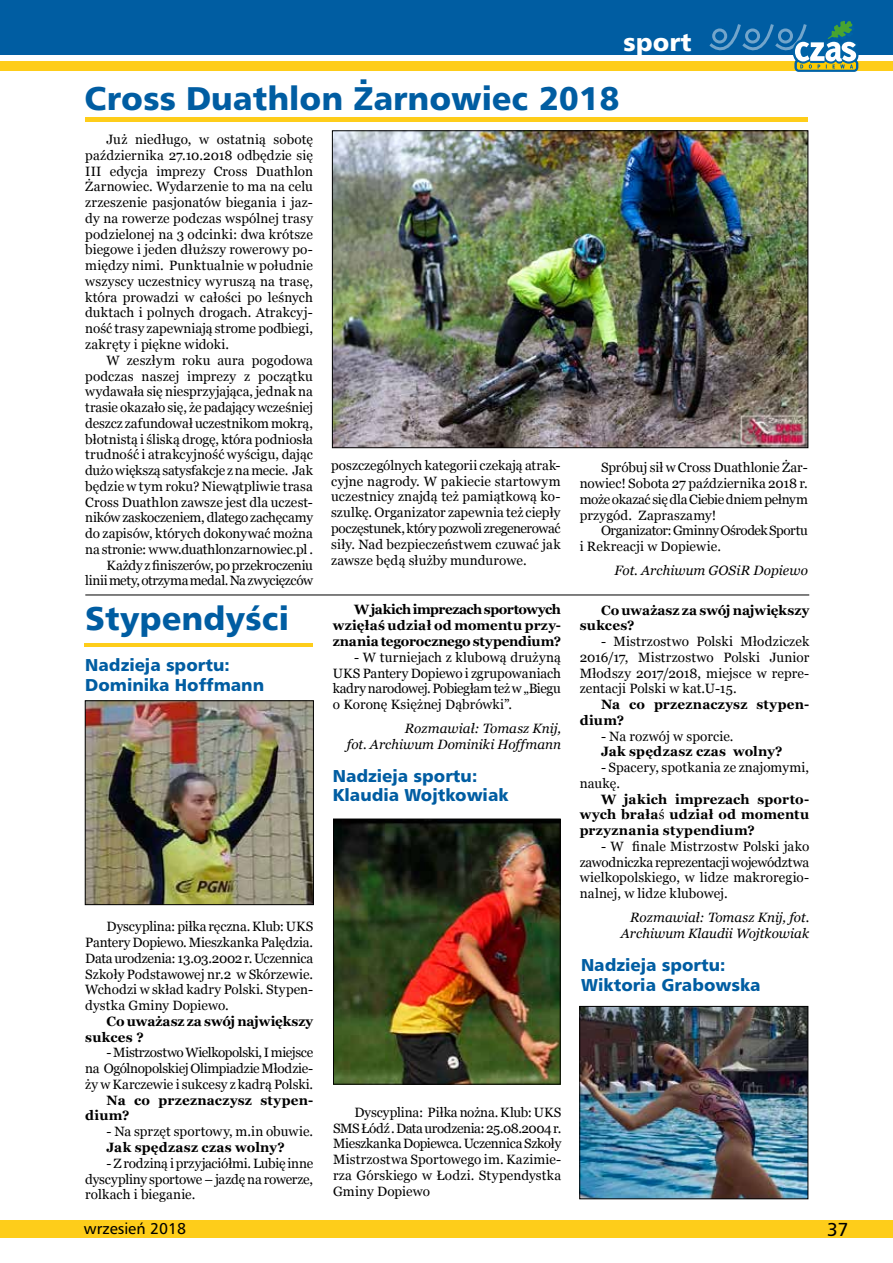
<style>
.page{position:relative;width:893px;height:1263px;background:#fff}
.page>*{position:absolute;margin:0;border:0;box-sizing:border-box;transform-origin:0 0}
.t1{font:31.5px "Humnst 777 Blk PL";color:#005da2}
.t2{font:24px "Humnst 777 Blk PL";color:#fff}
.t3{font:18px "Humnst 777 PL";color:#000}
.t4{font:16.5px/19.8px "Humnst 777 Blk PL";color:#005da2}
.t5{font:15px "Humnst 777 PL";color:#000}
.t6{font:13.5px/15.8px "Georgia";letter-spacing:-.005em;color:#000;text-align:justify}
.t7{font:700 13.5px/15.8px "Georgia";letter-spacing:.01em;color:#000}
.t8{font:italic 13.5px/15.8px "Georgia";color:#000;text-align:right}
.t9{font:13.5px/15.8px "Georgia";letter-spacing:-.025em;color:#000}
.s1{font-weight:400}
</style>
<div class="page">
<div style="left:0;top:0;width:893px;height:55px;background:#005da2"></div>
<hr style="left:85px;top:595px;width:724px;height:1px;background:#000">
<hr style="left:85px;top:117px;width:723px;height:4px;background:#fecd1a">
<img style="left:334px;top:132px;width:472px;height:314px">
<div style="left:332px;top:130px;width:476px;height:318px;border:1px solid #000"></div>
<hr style="left:85px;top:643px;width:228px;height:3px;background:#fecd1a">
<img style="left:87px;top:702px;width:225px;height:201px">
<div style="left:85px;top:700px;width:229px;height:205px;border:1px solid #000"></div>
<img style="left:335px;top:821px;width:224px;height:261px">
<div style="left:333px;top:819px;width:228px;height:265px;border:1px solid #000"></div>
<img style="left:581px;top:1008px;width:225px;height:189px">
<div style="left:579px;top:1006px;width:229px;height:193px;border:1px solid #000"></div>
<div style="left:0;top:1220px;width:893px;height:17px;background:#fecd1a"></div>
<div style="left:0;top:61px;width:893px;height:9px;background:#fecd1a"></div>
<svg style="left:709px;top:21px;width:150px;height:51px"></svg>
<h2 class="t2" style="left:623px;top:26px;width:70px">sport</h2>
<h1 class="t1" style="left:85px;top:78px;width:537px">Cross Duathlon Żarnowiec 2018</h1>
<p class="t6" style="left:85px;top:132px;width:229px;text-indent:21px">Już niedługo, w ostatnią sobotę października 27.10.2018 odbędzie się III edycja imprezy Cross Duathlon Żarnowiec. Wydarzenie to ma na celu zrzeszenie pasjonatów biegania i jaz&shy;dy na rowerze podczas wspólnej trasy podzielonej na 3 odcinki: dwa krótsze biegowe i jeden dłuższy rowerowy po&shy;między nimi. Punktualnie w południe wszyscy uczestnicy wyruszą na trasę, która prowadzi w całości po leśnych duktach i polnych drogach. Atrakcyj&shy;ność trasy zapewniają strome podbiegi, zakręty i piękne widoki.</p>
<p class="t6" style="left:85px;top:352px;width:229px;text-align:right">W zeszłym roku aura pogodowa podczas naszej imprezy z początku wydawała się niesprzyjająca, jednak na trasie okazało się, że padający wcześniej deszcz zafundował uczestnikom mokrą, błotnistą i śliską drogę, która podniosła trudność i atrakcyjność wyścigu, dając dużo większą satysfakcje z na mecie. Jak będzie w tym roku? Niewątpliwie trasa Cross Duathlon zawsze jest dla uczest&shy;ników zaskoczeniem, dlatego zachęcamy do zapisów, których dokonywać można na stronie: www.duathlonzarnowiec.pl .<br>Każdy z finiszerów, po przekroczeniu linii mety, otrzyma medal. Na zwycięzców</p>
<p class="t6" style="left:331px;top:458px;width:231px">poszczególnych kategorii czekają atrak&shy;cyjne nagrody. W pakiecie startowym uczestnicy znajdą też pamiątkową ko&shy;szulkę. Organizator zapewnia też ciepły poczęstunek, który pozwoli zregenerować siły. Nad bezpieczeństwem czuwać jak zawsze będą służby mundurowe.</p>
<h1 class="t1" style="left:85px;top:597px;width:205px">Stypendyści</h1>
<p class="t7" style="left:333px;top:602px;width:230px;text-align:justify;text-indent:21px">W jakich imprezach sportowych wzięłaś udział od momentu przy&shy;znania tegorocznego stypendium?</p>
<p class="t6" style="left:333px;top:649px;width:230px;text-indent:21px">- W turniejach z klubową drużyną UKS Pantery Dopiewo i zgrupowaniach kadry narodowej. Pobiegłam też w „Biegu o Koronę Księżnej Dąbrówki”.</p>
<p class="t8" style="left:347px;top:721px;width:216px">Rozmawiał: Tomasz Knij,<br>fot. Archiwum Dominiki Hoffmann</p>
<p class="t4" style="left:85px;top:655px;width:180px">Nadzieja sportu:<br>Dominika Hoffmann</p>
<p class="t4" style="left:333px;top:765px;width:177px">Nadzieja sportu:<br>Klaudia Wojtkowiak</p>
<p class="t6" style="left:85px;top:919px;width:229px;text-indent:21px">Dyscyplina: piłka ręczna. Klub: UKS Pantery Dopiewo. Mieszkanka Palędzia.<br>Data urodzenia: 13.03.2002 r. Uczennica Szkoły Podstawowej nr.2 w Skórzewie.<br>Wchodzi w skład kadry Polski. Stypen&shy;dystka Gminy Dopiewo.</p>
<p class="t7" style="left:85px;top:1013px;width:229px;text-indent:21px">Co uważasz za swój największy sukces ?</p>
<p class="t6" style="left:85px;top:1045px;width:229px;text-indent:21px">- Mistrzostwo Wielkopolski, I miejsce na Ogólnopolskiej Olimpiadzie Młodzie&shy;ży w Karczewie i sukcesy z kadrą Polski.</p>
<p class="t7" style="left:85px;top:1092px;width:229px;text-indent:21px">Na co przeznaczysz stypen&shy;dium?</p>
<p class="t6" style="left:107px;top:1124px;width:208px">- Na sprzęt sportowy, m.in obuwie.</p>
<p class="t7" style="left:107px;top:1139px;width:180px">Jak spędzasz czas wolny?</p>
<p class="t6" style="left:85px;top:1155px;width:229px;text-indent:21px">- Z rodziną i przyjaciółmi. Lubię inne dyscypliny sportowe – jazdę na rowerze, rolkach i bieganie.</p>
<p class="t6" style="left:333px;top:1104px;width:230px;text-indent:21px">Dyscyplina: Piłka nożna. Klub: UKS SMS Łódź . Data urodzenia: 25.08.2004 r.<br>Mieszkanka Dopiewca. Uczennica Szkoły Mistrzostwa Sportowego im. Kazimie&shy;rza Górskiego w Łodzi. Stypendystka Gminy Dopiewo</p>
<p class="t6" style="left:580px;top:460px;width:230px;text-indent:21px">Spróbuj sił w Cross Duathlonie Żar&shy;nowiec! Sobota 27 października 2018 r. może okazać się dla Ciebie dniem pełnym przygód. Zapraszamy!</p>
<p class="t9" style="left:580px;top:523px;width:230px;text-indent:21px">Organizator: Gminny Ośrodek Sportu i Rekreacji w Dopiewie.</p>
<p class="t8" style="left:615px;top:563px;width:195px">Fot. Archiwum GOSiR Dopiewo</p>
<p class="t7" style="left:580px;top:602px;width:231px;text-indent:21px">Co uważasz za swój największy sukces?</p>
<p class="t6" style="left:580px;top:634px;width:231px;text-indent:21px">- Mistrzostwo Polski Młodziczek 2016/17, Mistrzostwo Polski Junior Młodszy 2017/2018, miejsce w repre&shy;zentacji Polski w kat.U-15.</p>
<p class="t7" style="left:580px;top:696px;width:231px;text-indent:21px">Na co przeznaczysz stypen&shy;dium?</p>
<p class="t6" style="left:601px;top:728px;width:134px">- Na rozwój w sporcie.</p>
<p class="t7" style="left:601px;top:744px;width:183px">Jak spędzasz czas wolny?</p>
<p class="t6" style="left:580px;top:760px;width:231px;text-indent:21px">- Spacery, spotkania ze znajomymi, naukę.</p>
<p class="t7" style="left:580px;top:791px;width:231px;text-align:justify;text-indent:21px">W jakich imprezach sporto&shy;wych brała<span class="s1">ś</span> udział od momentu przyznania stypendium?</p>
<p class="t6" style="left:580px;top:839px;width:231px;text-indent:21px">- W finale Mistrzostw Polski jako zawodniczka reprezentacji województwa wielkopolskiego, w lidze makroregio&shy;nalnej, w lidze klubowej.</p>
<p class="t8" style="left:621px;top:910px;width:190px">Rozmawiał: Tomasz Knij, fot.<br>Archiwum Klaudii Wojtkowiak</p>
<p class="t4" style="left:581px;top:955px;width:181px">Nadzieja sportu:<br>Wiktoria Grabowska</p>
<p class="t5" style="left:84px;top:1218px;width:104px">wrzesień 2018</p>
<h3 class="t3" style="left:827px;top:1217px;width:23px">37</h3>
</div>
